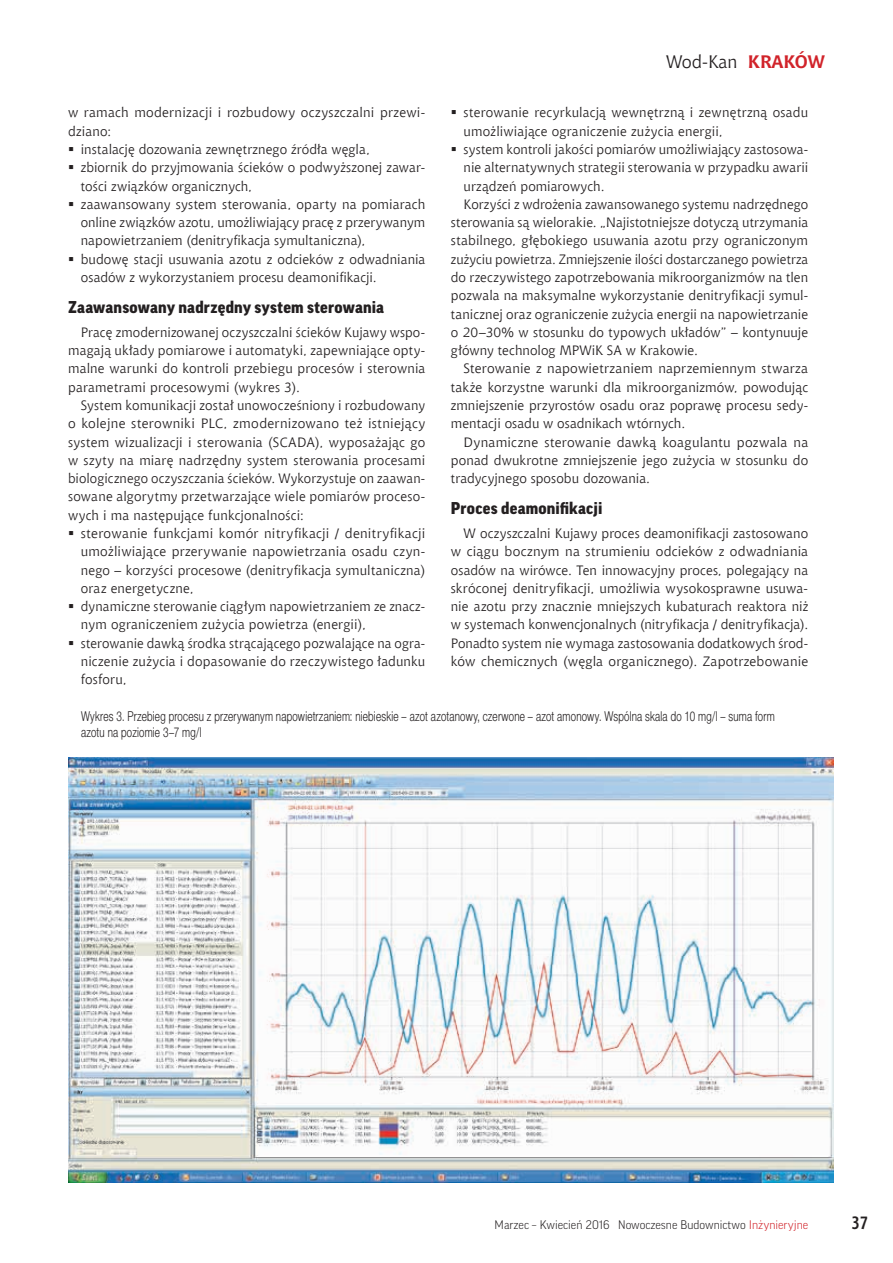
<style>
.page{position:relative;width:893px;height:1263px;background:#fff}
.page>*{position:absolute;margin:0;border:0;box-sizing:border-box;transform-origin:0 0}
.t1{font:18px "Chianti EU";color:#231f20}
.t2{font:700 18px "Aerton Cnd EFN";color:#231f20}
.t3{font:900 16.5px "Good Pro";letter-spacing:.015em;color:#231f20}
.t4{font:13.5px/18.3px "Chianti EU";letter-spacing:.01em;color:#231f20;text-align:justify}
.t5{font:13.5px/16.2px "Switzer Cnd EFN Light";letter-spacing:.015em;color:#231f20;scale:.9 1}
.t6{font:300 12px "Good Pro";color:#231f20}
.s1{font-weight:700;color:#d1232a}
.s2{color:#d1232a}
</style>
<div class="page">
<img style="left:68px;top:757px;width:765px;height:425px">
<p class="t4" style="left:68px;top:103px;width:359px">w ramach modernizacji i rozbudowy oczyszczalni przewi-</p>
<p class="t4" style="left:68px;top:122px;width:45px">dziano:</p>
<p class="t4" style="left:81px;top:140px;width:291px">instalację dozowania zewnętrznego źródła węgla,</p>
<p class="t4" style="left:81px;top:158px;width:346px">zbiornik do przyjmowania ścieków o podwyższonej zawar-</p>
<p class="t4" style="left:81px;top:176px;width:173px">tości związków organicznych,</p>
<p class="t4" style="left:81px;top:195px;width:346px">zaawansowany system sterowania, oparty na pomiarach</p>
<p class="t4" style="left:81px;top:213px;width:346px">online związków azotu, umożliwiający pracę z przerywanym</p>
<p class="t4" style="left:81px;top:231px;width:286px">napowietrzaniem (denitryfikacja symultaniczna),</p>
<p class="t4" style="left:81px;top:250px;width:346px">budowę stacji usuwania azotu z odcieków z odwadniania</p>
<p class="t4" style="left:81px;top:268px;width:297px">osadów z wykorzystaniem procesu deamonifikacji.</p>
<p class="t3" style="left:68px;top:297px;width:318px">Zaawansowany nadrzędny system sterowania</p>
<p class="t4" style="left:68px;top:323px;width:359px;text-indent:13px">Pracę zmodernizowanej oczyszczalni ścieków Kujawy wspo&shy;magają układy pomiarowe i automatyki, zapewniające opty&shy;malne warunki do kontroli przebiegu procesów i sterownia parametrami procesowymi (wykres 3).</p>
<p class="t4" style="left:68px;top:396px;width:359px;text-indent:13px">System komunikacji został unowocześniony i rozbudowany o kolejne sterowniki PLC, zmodernizowano też istniejący system wizualizacji i sterowania (SCADA), wyposażając go w szyty na miarę nadrzędny system sterowania procesami biologicznego oczyszczania ścieków. Wykorzystuje on zaawan&shy;sowane algorytmy przetwarzające wiele pomiarów proceso&shy;wych i ma następujące funkcjonalności:</p>
<p class="t4" style="left:81px;top:524px;width:346px;text-align:left">sterowanie funkcjami komór nitryfikacji / denitryfikacji umożliwiające przerywanie napowietrzania osadu czyn&shy;nego – korzyści procesowe (denitryfikacja symultaniczna) oraz energetyczne,<br>dynamiczne sterowanie ciągłym napowietrzaniem ze znacz&shy;nym ograniczeniem zużycia powietrza (energii), sterowanie dawką środka strącającego pozwalające na ogra&shy;niczenie zużycia i dopasowanie do rzeczywistego ładunku fosforu,</p>
<h1 class="t1" style="left:666px;top:51px;width:160px">Wod-Kan <span class="s1">KRAKÓW</span></h1>
<p class="t4" style="left:464px;top:103px;width:346px">sterowanie recyrkulacją wewnętrzną i zewnętrzną osadu</p>
<p class="t4" style="left:464px;top:122px;width:260px">umożliwiające ograniczenie zużycia energii,</p>
<p class="t4" style="left:464px;top:140px;width:346px">system kontroli jakości pomiarów umożliwiający zastosowa-</p>
<p class="t4" style="left:464px;top:158px;width:346px">nie alternatywnych strategii sterowania w przypadku awarii</p>
<p class="t4" style="left:464px;top:176px;width:142px">urządzeń pomiarowych.</p>
<p class="t4" style="left:464px;top:195px;width:346px">Korzyści z wdrożenia zawansowanego systemu nadrzędnego</p>
<p class="t4" style="left:451px;top:213px;width:359px">sterowania są wielorakie. „Najistotniejsze dotyczą utrzymania</p>
<p class="t4" style="left:451px;top:231px;width:359px">stabilnego, głębokiego usuwania azotu przy ograniczonym</p>
<p class="t4" style="left:451px;top:250px;width:359px">zużyciu powietrza. Zmniejszenie ilości dostarczanego powietrza</p>
<p class="t4" style="left:451px;top:268px;width:359px">do rzeczywistego zapotrzebowania mikroorganizmów na tlen</p>
<p class="t4" style="left:451px;top:286px;width:359px">pozwala na maksymalne wykorzystanie denitryfikacji symul-</p>
<p class="t4" style="left:451px;top:304px;width:359px">tanicznej oraz ograniczenie zużycia energii na napowietrzanie</p>
<p class="t4" style="left:451px;top:323px;width:359px">o 20–30% w stosunku do typowych układów” – kontynuuje</p>
<p class="t4" style="left:451px;top:341px;width:249px">główny technolog MPWiK SA w Krakowie.</p>
<p class="t4" style="left:464px;top:359px;width:346px">Sterowanie z napowietrzaniem naprzemiennym stwarza</p>
<p class="t4" style="left:451px;top:378px;width:359px">także korzystne warunki dla mikroorganizmów, powodując</p>
<p class="t4" style="left:451px;top:396px;width:359px">zmniejszenie przyrostów osadu oraz poprawę procesu sedy-</p>
<p class="t4" style="left:451px;top:414px;width:236px">mentacji osadu w osadnikach wtórnych.</p>
<p class="t4" style="left:464px;top:432px;width:346px">Dynamiczne sterowanie dawką koagulantu pozwala na</p>
<p class="t4" style="left:451px;top:451px;width:359px">ponad dwukrotne zmniejszenie jego zużycia w stosunku do</p>
<p class="t4" style="left:451px;top:469px;width:201px">tradycyjnego sposobu dozowania.</p>
<p class="t3" style="left:451px;top:499px;width:153px">Proces deamonifikacji</p>
<p class="t4" style="left:451px;top:524px;width:359px;text-indent:13px">W oczyszczalni Kujawy proces deamonifikacji zastosowano w ciągu bocznym na strumieniu odcieków z odwadniania osadów na wirówce. Ten innowacyjny proces, polegający na skróconej denitryfikacji, umożliwia wysokosprawne usuwa&shy;nie azotu przy znacznie mniejszych kubaturach reaktora niż w systemach konwencjonalnych (nitryfikacja / denitryfikacja).<br>Ponadto system nie wymaga zastosowania dodatkowych środ&shy;ków chemicznych (węgla organicznego). Zapotrzebowanie</p>
<p class="t5" style="left:81px;top:708px;width:772px">Wykres 3. Przebieg procesu z przerywanym napowietrzaniem: niebieskie – azot azotanowy, czerwone – azot amonowy. Wspólna skala do 10 mg/l – suma form azotu na poziomie 3–7 mg/l</p>
<p class="t6" style="left:495px;top:1218px;width:315px">Marzec – Kwiecień 2016 Nowoczesne Budownictwo <span class="s2">Inżynieryjne</span></p>
<h1 class="t2" style="left:851px;top:1212px;width:18px">37</h1>
</div>
